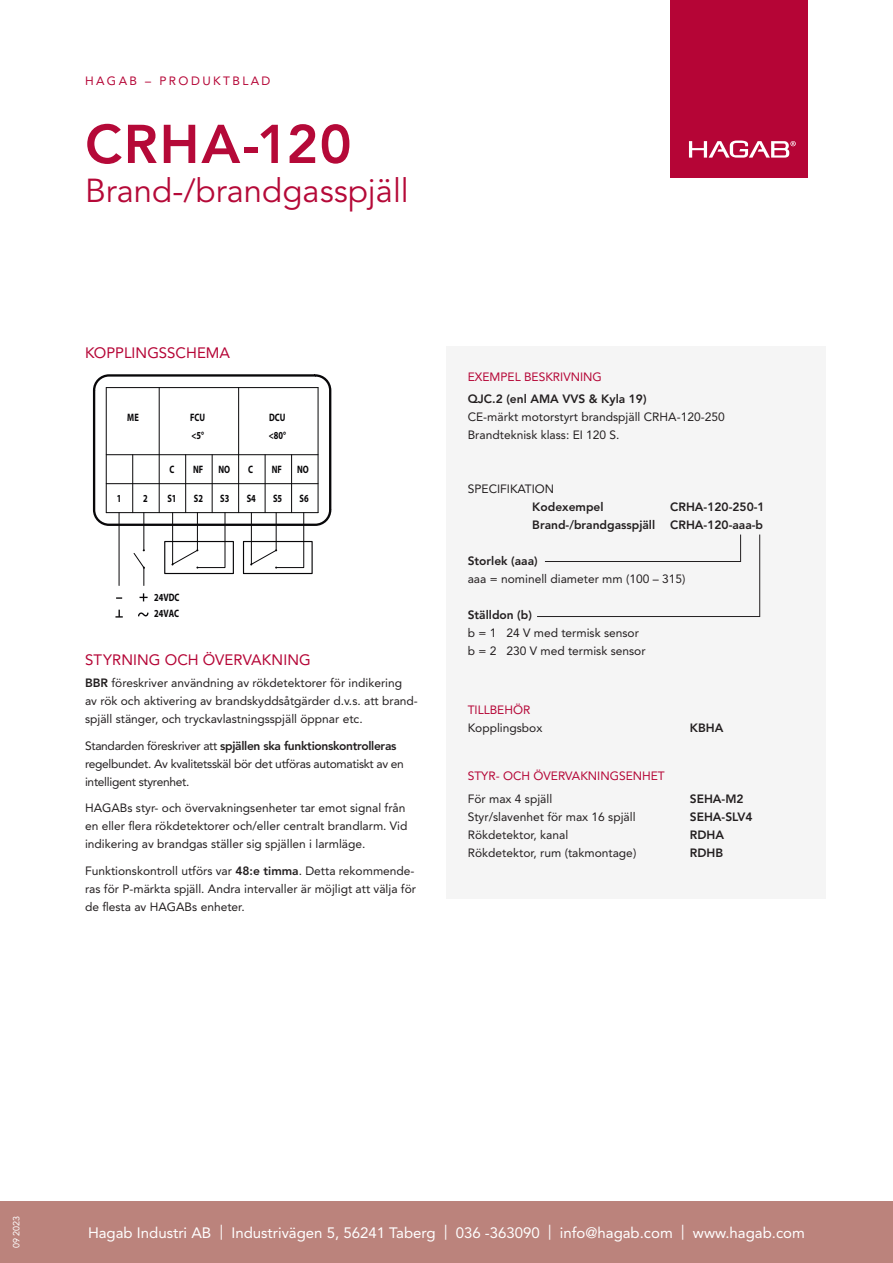
<style>
.page{position:relative;width:893px;height:1263px;background:#fff}
.page>*{position:absolute;margin:0;border:0;box-sizing:border-box;transform-origin:0 0}
.t1{font:800 54px "Avenir LT Std";letter-spacing:.03em;color:#b50938}
.t2{font:33px "Avenir LT Std";color:#b50938}
.t3{font:15px "Avenir LT Std";color:#fff}
.Datablad_-_mellanrubrik{font:15px "Avenir LT Std";letter-spacing:.005em;color:#b50536}
.Datablad_-_brödtext_avstånd_efter{font:12px/18px "Avenir LT Std";color:#231f20}
.Datablad_-_brödtext{font:12px/18px "Avenir LT Std";color:#231f20}
.Datablad_-_brödtext-2{font:800 12px "Avenir LT Std";color:#231f20}
.Datablad_-_brödtext_avstånd_efter-2{font:12px/18px "Avenir LT Std";letter-spacing:-.025em;color:#231f20}
.Datablad_mellanrubrik_-_liten{font:12px "Avenir LT Std";color:#b50536}
.Datablad_mellanrubrik_-_liten-2{font:12px "Avenir LT Std";letter-spacing:.2em;color:#b50536}
.Datablad_-_brödtext-3{font:12px "Avenir LT Std";color:#b50536}
.t4{font:700 10.8px/16px "Myriad Pro";color:#080709;scale:.78 1}
.t5{font:9px "Avenir LT Std";color:#fff}
.s1{font-weight:800}
</style>
<div class="page">
<div style="left:0;top:1201px;width:893px;height:62px;background:#bb837c"></div>
<div style="left:670px;top:0;width:138px;height:178px;background:#b50536"></div>
<svg style="left:689px;top:141px;width:107px;height:17px"></svg>
<div style="left:446px;top:347px;width:380px;height:552px;background:#f5f5f5"></div>
<svg style="left:537px;top:534px;width:223px;height:83px"></svg>
<svg style="left:92px;top:374px;width:240px;height:211px"></svg>
<svg style="left:116px;top:597px;width:6px;height:2px"></svg>
<svg style="left:140px;top:593px;width:8px;height:8px"></svg>
<svg style="left:115px;top:610px;width:8px;height:8px"></svg>
<svg style="left:138px;top:612px;width:11px;height:5px"></svg>
<p class="Datablad_mellanrubrik_-_liten-2" style="left:85px;top:74px;width:187px">HAGAB – PRODUKTBLAD</p>
<h1 class="t1" style="left:85px;top:112px;width:268px">CRHA-120</h1>
<h2 class="t2" style="left:85px;top:172px;width:325px">Brand-/brandgasspjäll</h2>
<p class="Datablad_-_mellanrubrik" style="left:85px;top:344px;width:147px">KOPPLINGSSCHEMA</p>
<p class="t4" style="left:127px;top:409px;width:16px">ME</p>
<p class="t4" style="left:190px;top:409px;width:21px">FCU</p>
<p class="t4" style="left:269px;top:409px;width:23px">DCU</p>
<p class="t4" style="left:170px;top:461px;width:8px">C</p>
<p class="t4" style="left:191px;top:427px;width:18px">&lt;5°</p>
<p class="t4" style="left:269px;top:427px;width:24px">&lt;80°</p>
<p class="t4" style="left:248px;top:461px;width:8px">C</p>
<p class="t4" style="left:272px;top:461px;width:15px">NF</p>
<p class="t4" style="left:297px;top:461px;width:17px">NO</p>
<p class="t4" style="left:193px;top:461px;width:15px">NF</p>
<p class="t4" style="left:218px;top:461px;width:17px">NO</p>
<p class="t4" style="left:117px;top:490px;width:7px">1</p>
<p class="t4" style="left:143px;top:490px;width:7px">2</p>
<p class="t4" style="left:167px;top:490px;width:13px">S1</p>
<p class="t4" style="left:194px;top:490px;width:13px">S2</p>
<p class="t4" style="left:220px;top:490px;width:13px">S3</p>
<p class="t4" style="left:247px;top:490px;width:13px">S4</p>
<p class="t4" style="left:273px;top:490px;width:13px">S5</p>
<p class="t4" style="left:300px;top:490px;width:13px">S6</p>
<p class="t4" style="left:154px;top:589px;width:34px">24VDC<br>24VAC</p>
<p class="Datablad_-_mellanrubrik" style="left:85px;top:651px;width:227px">STYRNING OCH ÖVERVAKNING</p>
<p class="Datablad_-_brödtext_avstånd_efter" style="left:85px;top:674px;width:334px"><span class="s1">BBR</span> föreskriver användning av rökdetektorer för indikering<br>av rök och aktivering av brandskyddsåtgärder d.v.s. att brand&shy;spjäll stänger, och tryckavlastningsspjäll öppnar etc.</p>
<p class="Datablad_-_brödtext_avstånd_efter-2" style="left:85px;top:737px;width:320px">Standarden föreskriver att <span class="s1">spjällen ska funktionskontrolleras </span>regelbundet. Av kvalitetsskäl bör det utföras automatiskt av en intelligent styrenhet.</p>
<p class="Datablad_-_brödtext_avstånd_efter" style="left:85px;top:799px;width:324px">HAGABs styr- och övervakningsenheter tar emot signal från en eller flera rökdetektorer och/eller centralt brandlarm. Vid indikering av brandgas ställer sig spjällen i larmläge.</p>
<p class="Datablad_-_brödtext_avstånd_efter" style="left:85px;top:862px;width:332px">Funktionskontroll utförs var <span class="s1">48:e timma</span>. Detta rekommende&shy;ras för P-märkta spjäll. Andra intervaller är möjligt att välja för de flesta av HAGABs enheter.</p>
<p class="Datablad_mellanrubrik_-_liten" style="left:468px;top:370px;width:136px">EXEMPEL BESKRIVNING</p>
<p class="Datablad_-_brödtext-2" style="left:468px;top:392px;width:180px">QJC.2 (enl AMA VVS &amp; Kyla 19)</p>
<p class="Datablad_-_brödtext" style="left:468px;top:408px;width:258px">CE-märkt motorstyrt brandspjäll CRHA-120-250<br>Brandteknisk klass: EI 120 S.</p>
<p class="Datablad_-_brödtext" style="left:468px;top:480px;width:88px">SPECIFIKATION</p>
<p class="Datablad_-_brödtext-2" style="left:532px;top:500px;width:73px">Kodexempel</p>
<p class="Datablad_-_brödtext-2" style="left:670px;top:500px;width:96px">CRHA-120-250-1</p>
<p class="Datablad_-_brödtext-2" style="left:532px;top:518px;width:124px">Brand-/brandgasspjäll</p>
<p class="Datablad_-_brödtext-2" style="left:670px;top:518px;width:94px">CRHA-120-aaa-b</p>
<p class="Datablad_-_brödtext-2" style="left:468px;top:554px;width:71px">Storlek (aaa)</p>
<p class="Datablad_-_brödtext" style="left:468px;top:570px;width:219px">aaa = nominell diameter mm (100 – 315)</p>
<p class="Datablad_-_brödtext-2" style="left:468px;top:608px;width:66px">Ställdon (b)</p>
<p class="Datablad_-_brödtext" style="left:468px;top:624px;width:173px">b = 1 24 V med termisk sensor</p>
<p class="Datablad_-_brödtext" style="left:468px;top:642px;width:179px">b = 2 230 V med termisk sensor</p>
<p class="Datablad_-_brödtext-3" style="left:468px;top:702px;width:64px">TILLBEHÖR</p>
<p class="Datablad_-_brödtext" style="left:468px;top:718px;width:76px">Kopplingsbox</p>
<p class="Datablad_-_brödtext-2" style="left:690px;top:720px;width:35px">KBHA</p>
<p class="Datablad_mellanrubrik_-_liten" style="left:468px;top:769px;width:199px">STYR- OCH ÖVERVAKNINGSENHET</p>
<p class="Datablad_-_brödtext" style="left:468px;top:789px;width:86px">För max 4 spjäll</p>
<p class="Datablad_-_brödtext-2" style="left:690px;top:791px;width:55px">SEHA-M2</p>
<p class="Datablad_-_brödtext" style="left:468px;top:807px;width:169px">Styr/slavenhet för max 16 spjäll</p>
<p class="Datablad_-_brödtext-2" style="left:690px;top:809px;width:64px">SEHA-SLV4</p>
<p class="Datablad_-_brödtext" style="left:468px;top:825px;width:102px">Rökdetektor, kanal</p>
<p class="Datablad_-_brödtext-2" style="left:690px;top:827px;width:36px">RDHA</p>
<p class="Datablad_-_brödtext" style="left:468px;top:843px;width:170px">Rökdetektor, rum (takmontage)</p>
<p class="Datablad_-_brödtext-2" style="left:690px;top:845px;width:35px">RDHB</p>
<p class="t5" style="left:11px;top:1248px;width:34px;rotate:-90deg">09 2023</p>
<p class="t3" style="left:88px;top:1224px;width:718px">Hagab Industri AB | Industrivägen 5, 56241 Taberg | 036 -363090 | info@hagab.com | www.hagab.com</p>
</div>
